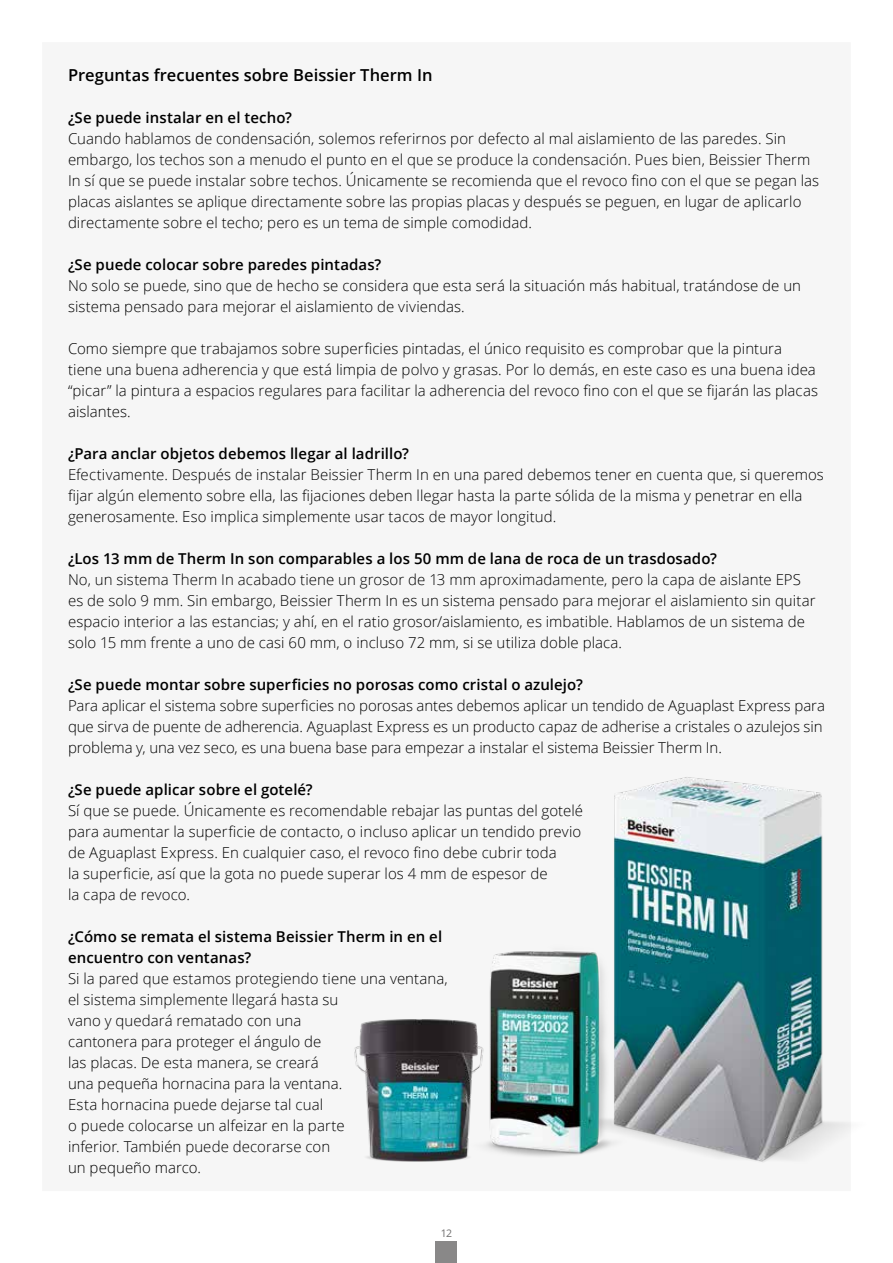
<style>
.page{position:relative;width:893px;height:1263px;background:#fff}
.page>*{position:absolute;margin:0;border:0;box-sizing:border-box;transform-origin:0 0}
.t1{font:600 16.5px "Open Sans";letter-spacing:.005em;color:#000}
.t2{font:300 15px/21px "Open Sans";letter-spacing:.005em;color:#000}
.t3{font:600 15px/21px "Open Sans";letter-spacing:.005em;color:#000}
.t4{font:10.5px "Open Sans";color:#706f6f}
</style>
<div class="page">
<div style="left:436px;top:1242px;width:21px;height:21px;background:#898888"></div>
<div style="left:43px;top:43px;width:807px;height:1148px;background:#f6f6f6"></div>
<img style="left:354px;top:748px;width:497px;height:425px">
<p class="t1" style="left:68px;top:63px;width:366px">Preguntas frecuentes sobre Beissier Therm In</p>
<p class="t3" style="left:68px;top:106px;width:225px">¿Se puede instalar en el techo?</p>
<p class="t2" style="left:68px;top:127px;width:753px">Cuando hablamos de condensación, solemos referirnos por defecto al mal aislamiento de las paredes. Sin embargo, los techos son a menudo el punto en el que se produce la condensación. Pues bien, Beissier Therm In sí que se puede instalar sobre techos. Únicamente se recomienda que el revoco fino con el que se pegan las placas aislantes se aplique directamente sobre las propias placas y después se peguen, en lugar de aplicarlo directamente sobre el techo; pero es un tema de simple comodidad.</p>
<p class="t3" style="left:68px;top:253px;width:315px">¿Se puede colocar sobre paredes pintadas?</p>
<p class="t2" style="left:68px;top:274px;width:735px">No solo se puede, sino que de hecho se considera que esta será la situación más habitual, tratándose de un sistema pensado para mejorar el aislamiento de viviendas.</p>
<p class="t2" style="left:68px;top:337px;width:751px">Como siempre que trabajamos sobre superficies pintadas, el único requisito es comprobar que la pintura tiene una buena adherencia y que está limpia de polvo y grasas. Por lo demás, en este caso es una buena idea “picar” la pintura a espacios regulares para facilitar la adherencia del revoco fino con el que se fijarán las placas aislantes.</p>
<p class="t3" style="left:68px;top:442px;width:343px">¿Para anclar objetos debemos llegar al ladrillo?</p>
<p class="t2" style="left:68px;top:463px;width:757px">Efectivamente. Después de instalar Beissier Therm In en una pared debemos tener en cuenta que, si queremos fijar algún elemento sobre ella, las fijaciones deben llegar hasta la parte sólida de la misma y penetrar en ella generosamente. Eso implica simplemente usar tacos de mayor longitud.</p>
<p class="t3" style="left:68px;top:547px;width:650px">¿Los 13 mm de Therm In son comparables a los 50 mm de lana de roca de un trasdosado?</p>
<p class="t2" style="left:68px;top:568px;width:749px">No, un sistema Therm In acabado tiene un grosor de 13 mm aproximadamente, pero la capa de aislante EPS es de solo 9 mm. Sin embargo, Beissier Therm In es un sistema pensado para mejorar el aislamiento sin quitar espacio interior a las estancias; y ahí, en el ratio grosor/aislamiento, es imbatible. Hablamos de un sistema de solo 15 mm frente a uno de casi 60 mm, o incluso 72 mm, si se utiliza doble placa.</p>
<p class="t3" style="left:68px;top:673px;width:516px">¿Se puede montar sobre superficies no porosas como cristal o azulejo?</p>
<p class="t2" style="left:68px;top:694px;width:758px">Para aplicar el sistema sobre superficies no porosas antes debemos aplicar un tendido de Aguaplast Express para que sirva de puente de adherencia. Aguaplast Express es un producto capaz de adherise a cristales o azulejos sin problema y, una vez seco, es una buena base para empezar a instalar el sistema Beissier Therm In.</p>
<p class="t3" style="left:68px;top:778px;width:246px">¿Se puede aplicar sobre el gotelé?</p>
<p class="t2" style="left:68px;top:799px;width:517px">Sí que se puede. Únicamente es recomendable rebajar las puntas del gotelé para aumentar la superficie de contacto, o incluso aplicar un tendido previo de Aguaplast Express. En cualquier caso, el revoco fino debe cubrir toda<br>la superficie, así que la gota no puede superar los 4 mm de espesor de<br>la capa de revoco.</p>
<p class="t3" style="left:68px;top:925px;width:376px">¿Cómo se remata el sistema Beissier Therm in en el encuentro con ventanas?</p>
<p class="t2" style="left:68px;top:967px;width:381px">Si la pared que estamos protegiendo tiene una ventana, el sistema simplemente llegará hasta su<br>vano y quedará rematado con una<br>cantonera para proteger el ángulo de<br>las placas. De esta manera, se creará<br>una pequeña hornacina para la ventana.<br>Esta hornacina puede dejarse tal cual<br>o puede colocarse un alfeizar en la parte<br>inferior. También puede decorarse con<br>un pequeño marco.</p>
<p class="t4" style="left:441px;top:1226px;width:13px">12</p>
</div>
